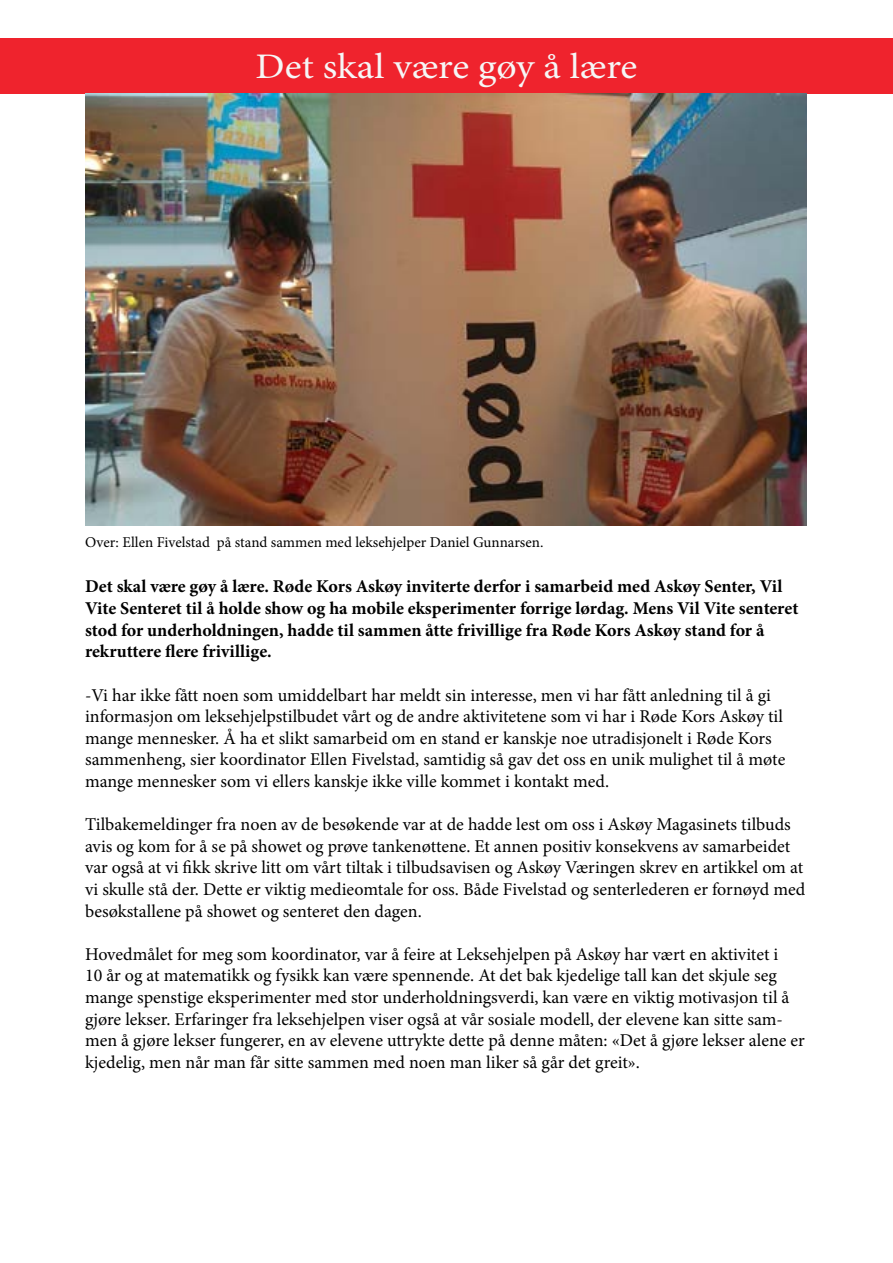
<style>
.page{position:relative;width:893px;height:1263px;background:#fff}
.page>*{position:absolute;margin:0;border:0;box-sizing:border-box;transform-origin:0 0}
.t1{font:36px "Minion Pro";color:#f6f6f6;scale:1.1 1}
.t2{font:18px/21.6px "Minion Pro";color:#000}
.t3{font:700 18px/21.6px "Minion Pro";color:#000}
.t4{font:15px "Minion Pro";color:#000}
</style>
<div class="page">
<div style="left:0;top:38px;width:893px;height:56px;background:#ef232d"></div>
<img style="left:85px;top:94px;width:721px;height:431px">
<h1 class="t1" style="left:256px;top:42px;width:349px">Det skal være gøy å lære</h1>
<p class="t4" style="left:85px;top:532px;width:460px">Over: Ellen Fivelstad på stand sammen med leksehjelper Daniel Gunnarsen.</p>
<p class="t3" style="left:85px;top:576px;width:715px">Det skal være gøy å lære. Røde Kors Askøy inviterte derfor i samarbeid med Askøy Senter, Vil Vite Senteret til å holde show og ha mobile eksperimenter forrige lørdag. Mens Vil Vite senteret stod for underholdningen, hadde til sammen åtte frivillige fra Røde Kors Askøy stand for å rekruttere flere frivillige.</p>
<p class="t2" style="left:85px;top:684px;width:702px">-Vi har ikke fått noen som umiddelbart har meldt sin interesse, men vi har fått anledning til å gi informasjon om leksehjelpstilbudet vårt og de andre aktivitetene som vi har i Røde Kors Askøy til mange mennesker. Å ha et slikt samarbeid om en stand er kanskje noe utradisjonelt i Røde Kors sammenheng, sier koordinator Ellen Fivelstad, samtidig så gav det oss en unik mulighet til å møte mange mennesker som vi ellers kanskje ikke ville kommet i kontakt med.</p>
<p class="t2" style="left:85px;top:814px;width:722px">Tilbakemeldinger fra noen av de besøkende var at de hadde lest om oss i Askøy Magasinets tilbuds avis og kom for å se på showet og prøve tankenøttene. Et annen positiv konsekvens av samarbeidet var også at vi fikk skrive litt om vårt tiltak i tilbudsavisen og Askøy Væringen skrev en artikkel om at vi skulle stå der. Dette er viktig medieomtale for oss. Både Fivelstad og senterlederen er fornøyd med besøkstallene på showet og senteret den dagen.</p>
<p class="t2" style="left:85px;top:943px;width:721px">Hovedmålet for meg som koordinator, var å feire at Leksehjelpen på Askøy har vært en aktivitet i<br>10 år og at matematikk og fysikk kan være spennende. At det bak kjedelige tall kan det skjule seg mange spenstige eksperimenter med stor underholdningsverdi, kan være en viktig motivasjon til å gjøre lekser. Erfaringer fra leksehjelpen viser også at vår sosiale modell, der elevene kan sitte sam&shy;men å gjøre lekser fungerer, en av elevene uttrykte dette på denne måten: «Det å gjøre lekser alene er kjedelig, men når man får sitte sammen med noen man liker så går det greit».</p>
</div>
